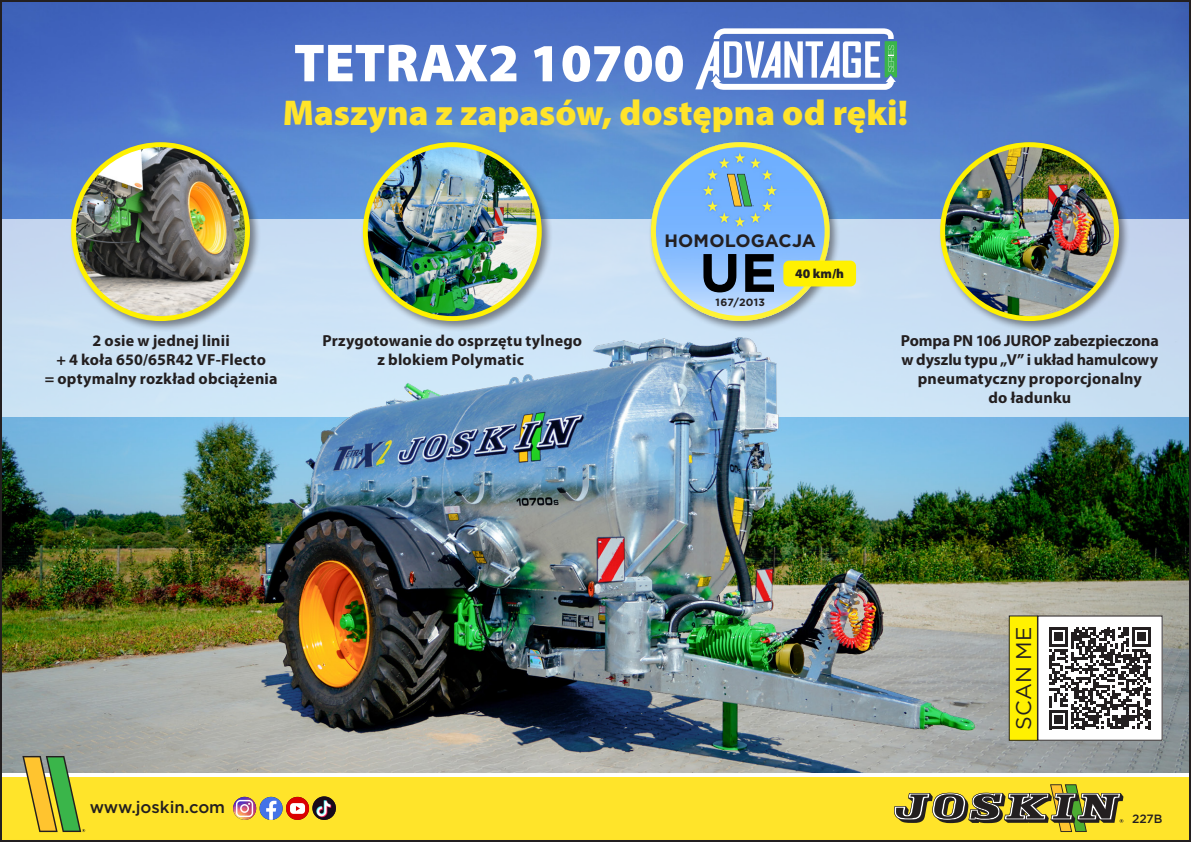
<style>
.page{position:relative;width:1191px;height:842px;background:#fff}
.page>*{position:absolute;margin:0;border:0;box-sizing:border-box;transform-origin:0 0}
.t1{font:900 54px "Myriad Pro";color:#fff}
.t2{font:900 36px "Myriad Pro";color:#ffe42a}
.Sous-titres{font:21.4px "Gotham";letter-spacing:.01em;color:#231f20}
.t3{font:700 17.8px "Gotham";letter-spacing:.01em;color:#231f20}
.t4{font:500 16.8px "Gotham";color:#231f20}
.points_forts{font:700 16px/18.8px "Myriad Pro";letter-spacing:.01em;color:#231f20;text-align:center}
.t5{font:900 13.2px "Myriad Pro";color:#231f20}
.t6{font:500 12px "Gotham";color:#231f20}
.t7{font:700 10.6px "Gotham";letter-spacing:.02em;color:#231f20}
</style>
<div class="page">
<img style="left:3px;top:3px;width:1185px;height:769px">
<div style="left:0;top:777px;width:1191px;height:65px;background:#ffe42a"></div>
<svg style="left:22px;top:756px;width:63px;height:76px"></svg>
<svg style="left:233px;top:797px;width:23px;height:23px"></svg>
<svg style="left:236px;top:800px;width:17px;height:17px"></svg>
<svg style="left:260px;top:797px;width:23px;height:23px"></svg>
<svg style="left:266px;top:801px;width:10px;height:19px"></svg>
<svg style="left:286px;top:797px;width:23px;height:23px"></svg>
<div style="left:290px;top:803px;width:15px;height:11px;background:#fff;border-radius:3px"></div>
<svg style="left:296px;top:806px;width:4px;height:5px"></svg>
<img style="left:312px;top:796px;width:24px;height:24px;border-radius:12px">
<svg style="left:894px;top:784px;width:229px;height:48px"></svg>
<p class="t1" style="left:294px;top:32px;width:392px">TETRAX2 10700</p>
<p class="t2" style="left:283px;top:93px;width:626px">Maszyna z zapasów, dostępna od ręki!</p>
<p class="t3" style="left:664px;top:231px;width:153px">HOMOLOGACJA</p>
<p class="t7" style="left:715px;top:296px;width:51px">167/2013</p>
<p class="t5" style="left:795px;top:266px;width:50px">40 km/h</p>
<p class="points_forts" style="left:45px;top:331px;width:234px">2 osie w jednej linii<br>+ 4 koła 650/65R42 VF-Flecto<br>= optymalny rozkład obciążenia</p>
<p class="points_forts" style="left:900px;top:331px;width:260px">Pompa PN 106 JUROP zabezpieczona w dyszlu typu „V” i układ hamulcowy pneumatyczny proporcjonalny<br>do ładunku</p>
<p class="points_forts" style="left:322px;top:331px;width:261px">Przygotowanie do osprzętu tylnego z blokiem Polymatic</p>
<p class="t4" style="left:90px;top:798px;width:137px">www.joskin.com</p>
<p class="Sous-titres" style="left:1011px;top:730px;width:105px;rotate:-90deg">SCAN ME</p>
<p class="t6" style="left:1132px;top:812px;width:32px">227B</p>
</div>
